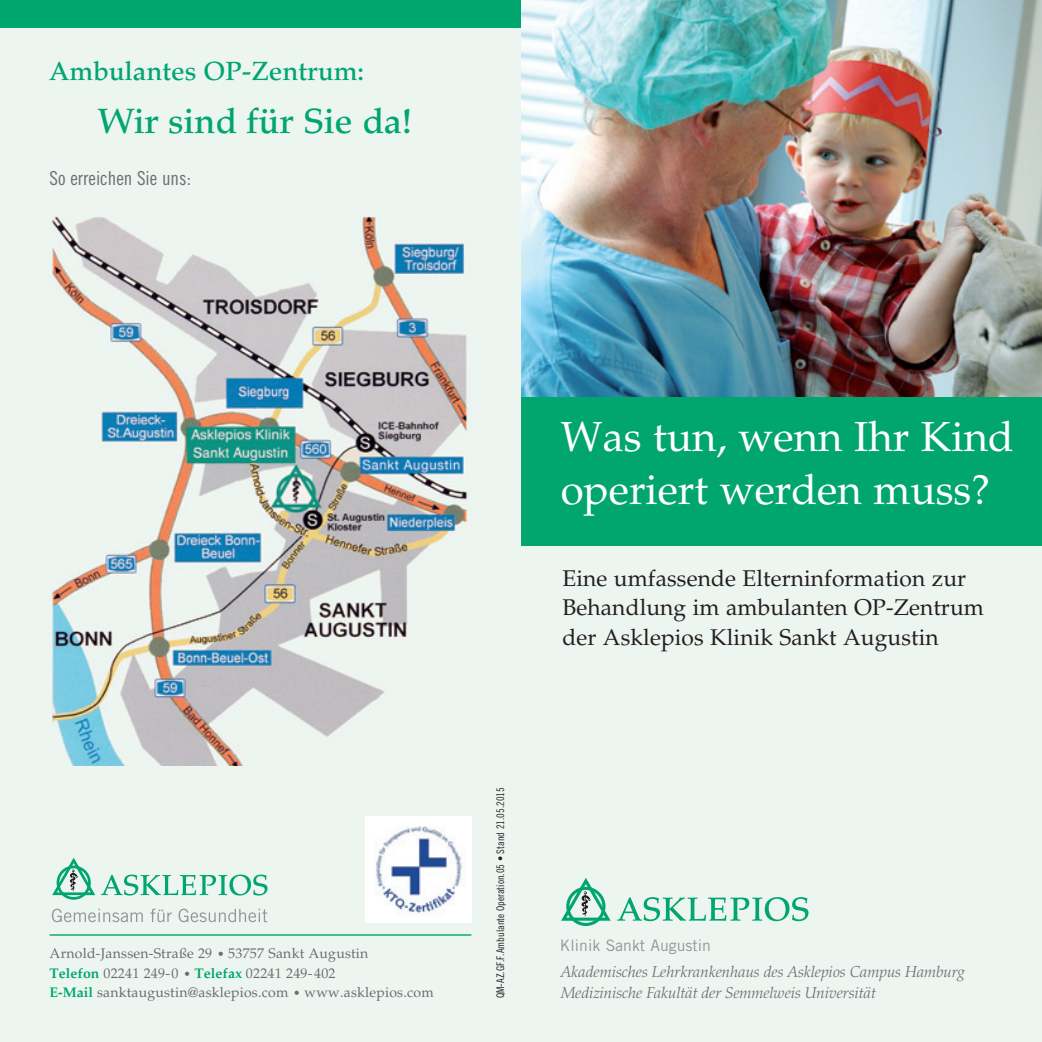
<style>
.page{position:relative;width:1042px;height:1042px;background:#edf5f1}
.page>*{position:absolute;margin:0;border:0;box-sizing:border-box;transform-origin:0 0}
.t1{font:42px/52.5px "Palatino LT Std";color:#fff}
.t2{font:500 35px "Palatino LT Std";color:#00a66e}
.t3{font:500 26.25px "Palatino LT Std";color:#00a66e}
.t4{font:22.75px/29.8px "Palatino LT Std";letter-spacing:.005em;color:#231f20}
.t5{font:19.25px "Trade Gothic LT Std Cn 18";color:#6c6d70}
.t6{font:italic 300 15.75px "Palatino LT Std";color:#6c6d70}
.t7{font:15.75px "Trade Gothic";color:#939598}
.t8{font:14px "Palatino LT Std";letter-spacing:.015em;color:#6c6d70}
.t9{font:10.5px "Trade Gothic LT Std Cn 18";color:#231f20}
.s1{font-size:12.25px}
.s2{font-weight:700;color:#00a66e}
</style>
<div class="page">
<hr style="left:50px;top:934px;width:421px;height:1px;background:#00a66e">
<svg style="left:101px;top:874px;width:167px;height:21px"></svg>
<svg style="left:52px;top:857px;width:43px;height:43px"></svg>
<svg style="left:52px;top:908px;width:91px;height:14px"></svg>
<svg style="left:150px;top:908px;width:22px;height:14px"></svg>
<svg style="left:179px;top:908px;width:88px;height:14px"></svg>
<div style="left:0;top:0;width:521px;height:27px;background:#00a66e"></div>
<img style="left:521px;top:0;width:521px;height:397px">
<div style="left:521px;top:397px;width:521px;height:149px;background:#00a66e"></div>
<img style="left:50px;top:216px;width:419px;height:550px">
<div style="left:365px;top:816px;width:106px;height:107px;background:#fff"></div>
<img style="left:376px;top:826px;width:87px;height:88px">
<svg style="left:617px;top:897px;width:191px;height:24px"></svg>
<svg style="left:561px;top:878px;width:50px;height:48px"></svg>
<p class="t3" style="left:50px;top:56px;width:316px">Ambulantes OP-Zentrum:</p>
<p class="t2" style="left:98px;top:101px;width:316px">Wir sind für Sie da!</p>
<p class="t5" style="left:50px;top:166px;width:143px">So erreichen Sie uns:</p>
<p class="t8" style="left:50px;top:945px;width:320px">Arnold-Janssen-Straße 29 <span class="s1">•</span> 53757 Sankt Augustin</p>
<p class="t8" style="left:50px;top:964px;width:287px"><span class="s2">Telefon</span> 02241 249-0 <span class="s1">•</span> <span class="s2">Telefax</span> 02241 249-402</p>
<p class="t8" style="left:50px;top:984px;width:386px"><span class="s2">E-Mail</span> sanktaugustin@asklepios.com <span class="s1">•</span> www.asklepios.com</p>
<p class="t1" style="left:561px;top:412px;width:455px">Was tun, wenn Ihr Kind operiert werden muss?</p>
<p class="t4" style="left:562px;top:563px;width:423px">Eine umfassende Elterninformation zur<br>Behandlung im ambulanten OP-Zentrum der Asklepios Klinik Sankt Augustin</p>
<p class="t9" style="left:494px;top:998px;width:212px;rotate:-90deg">QM-AZ.GF.F.Ambulante Operation.05 • Stand 21.05.2015</p>
<p class="t7" style="left:560px;top:936px;width:153px">Klinik Sankt Augustin</p>
<p class="t6" style="left:561px;top:962px;width:405px">Akademisches Lehrkrankenhaus des Asklepios Campus Hamburg</p>
<p class="t6" style="left:561px;top:983px;width:317px">Medizinische Fakultät der Semmelweis Universität</p>
</div>
